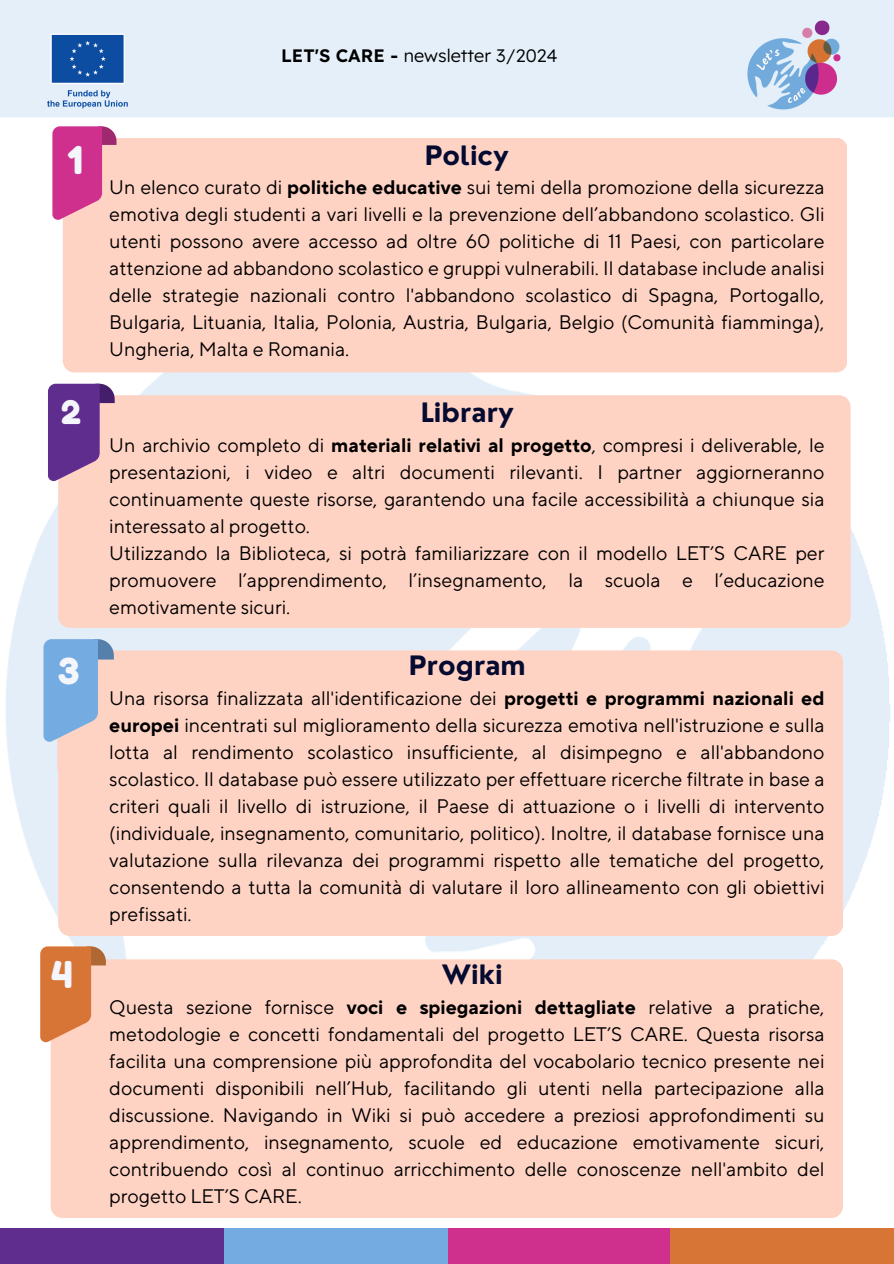
<style>
.page{position:relative;width:894px;height:1264px;background:#fff}
.page>*{position:absolute;margin:0;border:0;box-sizing:border-box;transform-origin:0 0}
.t1{font:38.25px "Fredoka One";color:#f4f6fc}
.t2{font:36.9px "Fredoka One";color:#f4f6fc}
.t3{font:35.55px "Fredoka One";color:#f4f6fc}
.t4{font:32.4px "Fredoka One";color:#f4f6fc}
.t5{font:700 26.1px "Nourd";color:#050a30}
.t6{font:19.5px/27px "TT Norms Pro";color:#000;text-align:justify}
.t7{font:300 18px "Lexend";color:#000}
.s1{font-weight:600}
.s2{font-weight:700}
</style>
<div class="page">
<img style="left:6px;top:264px;width:885px;height:902px">
<div style="left:0;top:1228px;width:224px;height:35px;background:#5e2d8e"></div>
<div style="left:447px;top:1228px;width:223px;height:35px;background:#cf308d"></div>
<div style="left:224px;top:1228px;width:223px;height:35px;background:#74abe0"></div>
<div style="left:670px;top:1228px;width:223px;height:35px;background:#d77536"></div>
<div style="left:0;top:0;width:893px;height:117px;background:#e4eff9"></div>
<img style="left:43px;top:27px;width:88px;height:88px">
<img style="left:736px;top:8px;width:114px;height:109px">
<div style="left:63px;top:138px;width:784px;height:234px;background:#ffd3c4;border-radius:12px"></div>
<svg style="left:52px;top:126px;width:64px;height:95px"></svg>
<div style="left:58px;top:395px;width:792px;height:233px;background:#ffd3c4;border-radius:12px"></div>
<svg style="left:48px;top:384px;width:67px;height:98px"></svg>
<div style="left:58px;top:650px;width:784px;height:286px;background:#ffd3c4;border-radius:12px"></div>
<div style="left:57px;top:659px;width:224px;height:116px;background:#ffd3c4;border-radius:6px"></div>
<svg style="left:43px;top:639px;width:71px;height:104px"></svg>
<div style="left:51px;top:959px;width:791px;height:258px;background:#ffd3c4;border-radius:12px"></div>
<svg style="left:40px;top:946px;width:66px;height:97px"></svg>
<p class="t7" style="left:281px;top:44px;width:278px"><span class="s1">LET'S CARE -</span> newsletter 3/2024</p>
<p class="t1" style="left:67px;top:137px;width:17px">1</p>
<p class="t5" style="left:424px;top:139px;width:86px">Policy</p>
<h1 class="t6" style="left:109px;top:174px;width:716px">Un elenco curato di <span class="s2">politiche educative</span> sui temi della promozione della sicurezza emotiva degli studenti a vari livelli e la prevenzione dell’abbandono scolastico. Gli utenti possono avere accesso ad oltre 60 politiche di 11 Paesi, con particolare attenzione ad abbandono scolastico e gruppi vulnerabili. Il database include analisi delle strategie nazionali contro l'abbandono scolastico di Spagna, Portogallo, Bulgaria, Lituania, Italia, Polonia, Austria, Bulgaria, Belgio (Comunità fiamminga), Ungheria, Malta e Romania.</h1>
<p class="t4" style="left:61px;top:392px;width:21px">2</p>
<p class="t5" style="left:420px;top:396px;width:95px">Library</p>
<p class="t6" style="left:109px;top:432px;width:716px">Un archivio completo di <span class="s2">materiali relativi al progetto</span>, compresi i deliverable, le presentazioni, i video e altri documenti rilevanti. I partner aggiorneranno continuamente queste risorse, garantendo una facile accessibilità a chiunque sia interessato al progetto.</p>
<p class="t6" style="left:109px;top:540px;width:716px">Utilizzando la Biblioteca, si potrà familiarizzare con il modello LET’S CARE per promuovere l’apprendimento, l’insegnamento, la scuola e l’educazione emotivamente sicuri.</p>
<p class="t3" style="left:58px;top:649px;width:23px">3</p>
<h1 class="t5" style="left:409px;top:649px;width:118px">Program</h1>
<p class="t6" style="left:109px;top:685px;width:716px">Una risorsa finalizzata all'identificazione dei <span class="s2">progetti e programmi nazionali ed europei</span> incentrati sul miglioramento della sicurezza emotiva nell'istruzione e sulla lotta al rendimento scolastico insufficiente, al disimpegno e all'abbandono scolastico. Il database può essere utilizzato per effettuare ricerche filtrate in base a criteri quali il livello di istruzione, il Paese di attuazione o i livelli di intervento (individuale, insegnamento, comunitario, politico). Inoltre, il database fornisce una valutazione sulla rilevanza dei programmi rispetto alle tematiche del progetto, consentendo a tutta la comunità di valutare il loro allineamento con gli obiettivi prefissati.</p>
<p class="t2" style="left:51px;top:952px;width:23px">4</p>
<p class="t5" style="left:441px;top:958px;width:62px">Wiki</p>
<p class="t6" style="left:109px;top:994px;width:716px">Questa sezione fornisce <span class="s2">voci e spiegazioni dettagliate</span> relative a pratiche, metodologie e concetti fondamentali del progetto LET’S CARE. Questa risorsa facilita una comprensione più approfondita del vocabolario tecnico presente nei documenti disponibili nell’Hub, facilitando gli utenti nella partecipazione alla discussione. Navigando in Wiki si può accedere a preziosi approfondimenti su apprendimento, insegnamento, scuole ed educazione emotivamente sicuri, contribuendo così al continuo arricchimento delle conoscenze nell'ambito del progetto LET’S CARE.</p>
</div>
